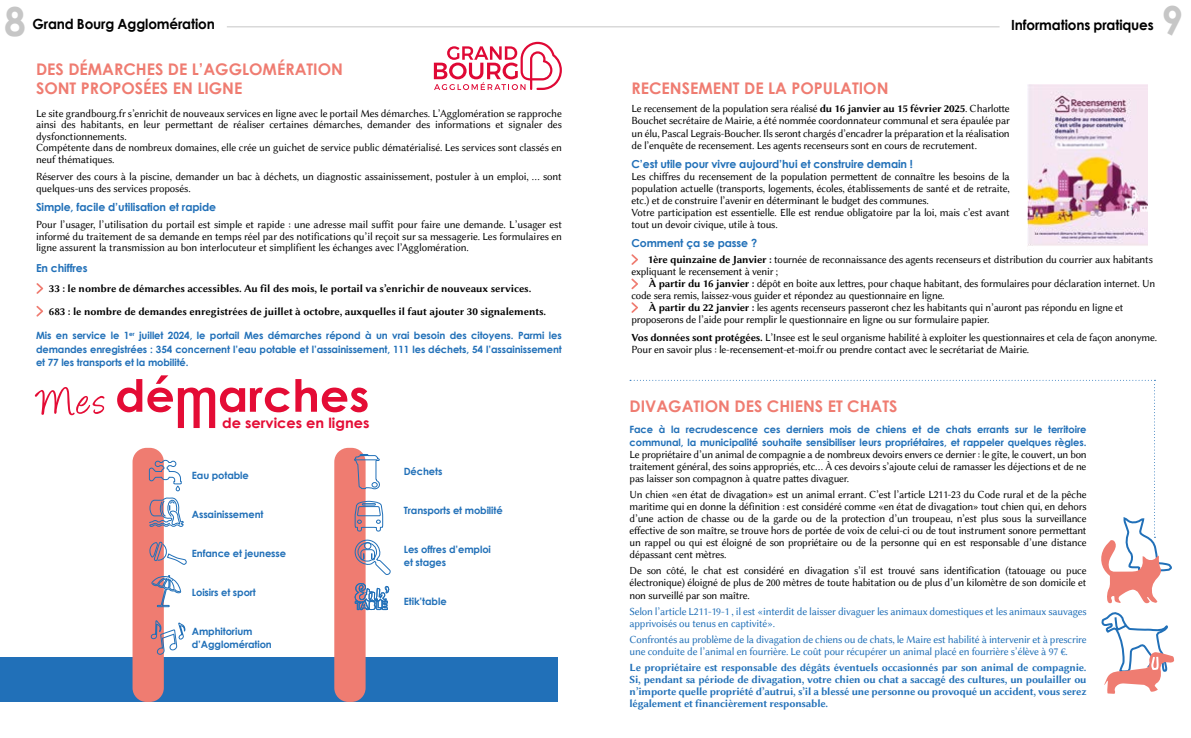
<style>
.page{position:relative;width:1191px;height:738px;background:#fff}
.page>*{position:absolute;margin:0;border:0;box-sizing:border-box;transform-origin:0 0}
.t1{font:700 40px "Century Gothic";color:#c6c6c6}
.t2{font:700 16px/19px "Century Gothic";color:#ef7c71}
.t3{font:700 14.1px "Century Gothic";color:#e40c35}
.t4{font:700 14px "Century Gothic";letter-spacing:-.01em;color:#000}
.t5{font:11px/12px "Linux Biolinum G";letter-spacing:-.02em;color:#000;text-align:justify}
.t6{font:11px/12px "Linux Biolinum G";letter-spacing:-.02em;color:#2170b8}
.t7{font:11px/12px "Linux Biolinum GB";letter-spacing:-.02em;color:#2170b8;text-align:justify}
.t8{font:11px/23px "Linux Biolinum GB";letter-spacing:-.01em;color:#000}
.t9{font:700 11px "Century Gothic";letter-spacing:-.01em;color:#2170b8}
.t10{font:700 10px/13px "Century Gothic";letter-spacing:-.01em;color:#2170b8}
.s1{font-family:"Linux Biolinum GB"}
</style>
<div class="page">
<div style="left:0;top:657px;width:557px;height:44px;background:#2170b8"></div>
<svg style="left:36px;top:283px;width:7px;height:10px"></svg>
<svg style="left:36px;top:305px;width:7px;height:11px"></svg>
<svg style="left:434px;top:42px;width:128px;height:48px"></svg>
<div style="left:132px;top:447px;width:32px;height:254px;background:#ef7c71;border-radius:14px"></div>
<img style="left:1028px;top:85px;width:119px;height:161px">
<hr style="left:227px;top:26px;width:772px;height:1px;background:#c6c6c6">
<svg style="left:150px;top:619px;width:36px;height:35px"></svg>
<svg style="left:148px;top:459px;width:39px;height:148px"></svg>
<div style="left:334px;top:447px;width:31px;height:254px;background:#ef7c71;border-radius:14px"></div>
<svg style="left:354px;top:453px;width:26px;height:36px"></svg>
<svg style="left:354px;top:500px;width:37px;height:148px"></svg>
<svg style="left:35px;top:387px;width:69px;height:28px"></svg>
<svg style="left:117px;top:375px;width:251px;height:52px"></svg>
<svg style="left:630px;top:379px;width:544px;height:315px"></svg>
<svg style="left:631px;top:254px;width:7px;height:11px"></svg>
<svg style="left:631px;top:278px;width:7px;height:11px"></svg>
<svg style="left:631px;top:302px;width:7px;height:10px"></svg>
<h1 class="t1" style="left:4px;top:-9px;width:23px">8</h1>
<p class="t4" style="left:33px;top:13px;width:184px">Grand Bourg Agglomération</p>
<p class="t4" style="left:1011px;top:14px;width:144px">Informations pratiques</p>
<h1 class="t1" style="left:1161px;top:-10px;width:23px">9</h1>
<h2 class="t2" style="left:36px;top:59px;width:308px">DES DÉMARCHES DE L’AGGLOMÉRATION<br>SONT PROPOSÉES EN LIGNE</h2>
<p class="t5" style="left:36px;top:107px;width:527px;line-height:11.5px;text-align:left">Le site grandbourg.fr s’enrichit de nouveaux services en ligne avec le portail Mes démarches. L’Agglomération se rapproche ainsi des habitants, en leur permettant de réaliser certaines démarches, demander des informations et signaler des dysfonctionnements.<br>Compétente dans de nombreux domaines, elle crée un guichet de service public dématérialisé. Les services sont classés en neuf thématiques.</p>
<p class="t5" style="left:36px;top:171px;width:527px;line-height:11.5px">Réserver des cours à la piscine, demander un bac à déchets, un diagnostic assainissement, postuler à un emploi, … sont quelques-uns des services proposés.</p>
<p class="t9" style="left:36px;top:198px;width:182px">Simple, facile d’utilisation et rapide</p>
<p class="t5" style="left:36px;top:219px;width:527px;line-height:11.5px">Pour l’usager, l’utilisation du portail est simple et rapide : une adresse mail suffit pour faire une demande. L’usager est informé du traitement de sa demande en temps réel par des notifications qu’il reçoit sur sa messagerie. Les formulaires en ligne assurent la transmission au bon interlocuteur et simplifient les échanges avec l’Agglomération.</p>
<p class="t9" style="left:36px;top:260px;width:53px">En chiffres</p>
<p class="t8" style="left:49px;top:276px;width:499px">33 : le nombre de démarches accessibles. Au fil des mois, le portail va s’enrichir de nouveaux services.<br>683 : le nombre de demandes enregistrées de juillet à octobre, auxquelles il faut ajouter 30 signalements.</p>
<p class="t10" style="left:36px;top:328px;width:527px;text-align:justify">Mis en service le 1<sup>er</sup> juillet 2024, le portail Mes démarches répond à un vrai besoin des citoyens. Parmi les demandes enregistrées : 354 concernent l’eau potable et l’assainissement, 111 les déchets, 54 l’assainissement et 77 les transports et la mobilité.</p>
<p class="t3" style="left:222px;top:412px;width:149px">de services en lignes</p>
<p class="t10" style="left:192px;top:468px;width:59px">Eau potable</p>
<p class="t10" style="left:192px;top:507px;width:73px">Assainissement</p>
<p class="t10" style="left:192px;top:546px;width:96px">Enfance et jeunesse</p>
<p class="t10" style="left:192px;top:585px;width:66px">Loisirs et sport</p>
<p class="t10" style="left:192px;top:624px;width:81px">Amphitorium d’Agglomération</p>
<p class="t10" style="left:404px;top:463px;width:40px">Déchets</p>
<p class="t10" style="left:404px;top:502px;width:100px">Transports et mobilité</p>
<p class="t10" style="left:404px;top:541px;width:89px">Les offres d’emploi et stages</p>
<p class="t10" style="left:404px;top:593px;width:44px">Etik’table</p>
<h2 class="t2" style="left:631px;top:78px;width:258px">RECENSEMENT DE LA POPULATION</h2>
<p class="t5" style="left:631px;top:103px;width:380px">Le recensement de la population sera réalisé <span class="s1">du 16 janvier au 15 février 2025</span>. Charlotte Bouchet secrétaire de Mairie, a été nommée coordonnateur communal et sera épaulée par un élu, Pascal Legrais-Boucher. Ils seront chargés d’encadrer la préparation et la réalisation de l’enquête de recensement. Les agents recenseurs sont en cours de recrutement.</p>
<p class="t9" style="left:631px;top:155px;width:283px">C’est utile pour vivre aujourd’hui et construire demain !</p>
<p class="t5" style="left:631px;top:170px;width:380px;text-align:left">Les chiffres du recensement de la population permettent de connaître les besoins de la population actuelle (transports, logements, écoles, établissements de santé et de retraite, etc.) et de construire l’avenir en déterminant le budget des communes.<br>Votre participation est essentielle. Elle est rendue obligatoire par la loi, mais c’est avant tout un devoir civique, utile à tous.</p>
<p class="t9" style="left:631px;top:234px;width:127px">Comment ça se passe ?</p>
<p class="t5" style="left:631px;top:253px;width:523px;text-indent:16px"><span class="s1">1ère quinzaine de Janvier :</span> tournée de reconnaissance des agents recenseurs et distribution du courrier aux habitants expliquant le recensement à venir ;</p>
<p class="t5" style="left:649px;top:277px;width:508px"><span class="s1">À partir du 16 janvier :</span> dépôt en boite aux lettres, pour chaque habitant, des formulaires pour déclaration internet. Un</p>
<p class="t5" style="left:631px;top:289px;width:314px">code sera remis, laissez-vous guider et répondez au questionnaire en ligne.</p>
<p class="t5" style="left:649px;top:301px;width:476px"><span class="s1">À partir du 22 janvier :</span> les agents recenseurs passeront chez les habitants qui n’auront pas répondu en ligne et</p>
<p class="t5" style="left:631px;top:313px;width:360px">proposerons de l’aide pour remplir le questionnaire en ligne ou sur formulaire papier.</p>
<p class="t5" style="left:631px;top:331px;width:527px"><span class="s1">Vos données sont protégées.</span> L’Insee est le seul organisme habilité à exploiter les questionnaires et cela de façon anonyme.<br>Pour en savoir plus : le-recensement-et-moi.fr ou prendre contact avec le secrétariat de Mairie.</p>
<h2 class="t2" style="left:629px;top:396px;width:269px">DIVAGATION DES CHIENS ET CHATS</h2>
<p class="t10" style="left:629px;top:422px;width:458px">Face à la recrudescence ces derniers mois de chiens et de chats errants sur le territoire communal, la municipalité souhaite sensibiliser leurs propriétaires, et rappeler quelques règles.</p>
<p class="t5" style="left:629px;top:448px;width:458px">Le propriétaire d’un animal de compagnie a de nombreux devoirs envers ce dernier : le gîte, le couvert, un bon traitement général, des soins appropriés, etc… À ces devoirs s’ajoute celui de ramasser les déjections et de ne pas laisser son compagnon à quatre pattes divaguer.</p>
<p class="t5" style="left:629px;top:488px;width:458px">Un chien «en état de divagation» est un animal errant. C’est l’article L211-23 du Code rural et de la pêche maritime qui en donne la définition : est considéré comme «en état de divagation» tout chien qui, en dehors d’une action de chasse ou de la garde ou de la protection d’un troupeau, n’est plus sous la surveillance effective de son maître, se trouve hors de portée de voix de celui-ci ou de tout instrument sonore permettant un rappel ou qui est éloigné de son propriétaire ou de la personne qui en est responsable d’une distance dépassant cent mètres.</p>
<p class="t5" style="left:629px;top:564px;width:458px">De son côté, le chat est considéré en divagation s’il est trouvé sans identification (tatouage ou puce électronique) éloigné de plus de 200 mètres de toute habitation ou de plus d’un kilomètre de son domicile et non surveillé par son maître.</p>
<p class="t6" style="left:629px;top:604px;width:458px">Selon l’article L211-19-1 , il est «interdit de laisser divaguer les animaux domestiques et les animaux sauvages apprivoisés ou tenus en captivité».</p>
<p class="t6" style="left:629px;top:632px;width:458px">Confrontés au problème de la divagation de chiens ou de chats, le Maire est habilité à intervenir et à prescrire une conduite de l’animal en fourrière. Le coût pour récupérer un animal placé en fourrière s’élève à 97 €.</p>
<p class="t7" style="left:629px;top:660px;width:458px">Le propriétaire est responsable des dégâts éventuels occasionnés par son animal de compagnie.<br>Si, pendant sa période de divagation, votre chien ou chat a saccagé des cultures, un poulailler ou n’importe quelle propriété d’autrui, s’il a blessé une personne ou provoqué un accident, vous serez légalement et financièrement responsable.</p>
</div>
